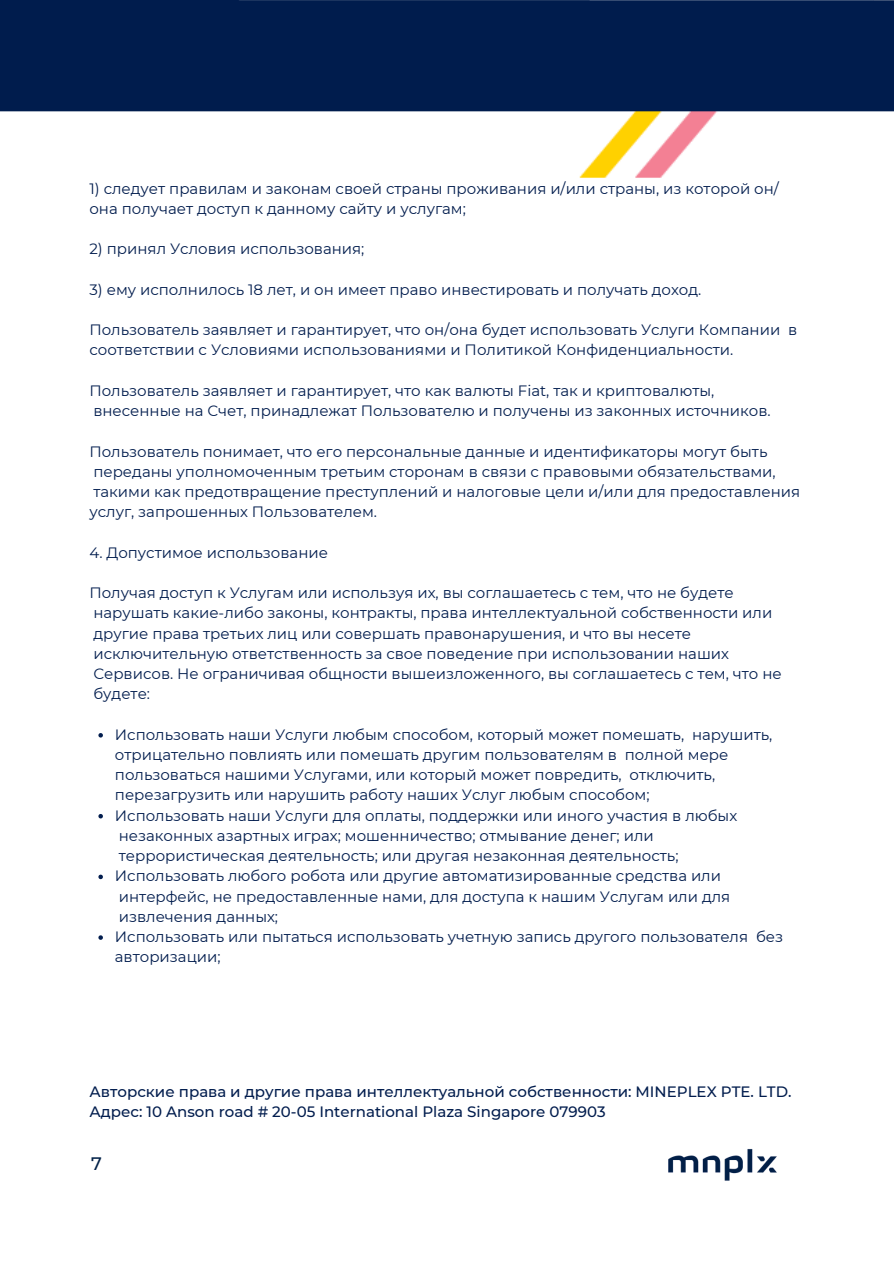
<style>
.page{position:relative;width:894px;height:1264px;background:#fff}
.page>*{position:absolute;margin:0;border:0;box-sizing:border-box;transform-origin:0 0}
.t1{font:500 18px "Montserrat";color:#022148}
.t2{font:15px/20.2px "Montserrat";color:#021d4e}
.t3{font:500 15px/20.2px "Montserrat";color:#021d4e}
</style>
<div class="page">
<img style="left:0;top:0;width:893px;height:940px">
<img style="left:668px;top:1149px;width:109px;height:32px">
<svg style="left:98px;top:733px;width:5px;height:4px"></svg>
<svg style="left:98px;top:814px;width:5px;height:4px"></svg>
<svg style="left:98px;top:874px;width:5px;height:5px"></svg>
<svg style="left:98px;top:935px;width:5px;height:4px"></svg>
<p class="t2" style="left:89px;top:178px;width:690px">1) следует правилам и законам своей страны проживания и/или страны, из которой он/ она получает доступ к данному сайту и услугам;</p>
<p class="t2" style="left:89px;top:239px;width:276px">2) принял Условия использования;</p>
<p class="t2" style="left:89px;top:279px;width:613px">3) ему исполнилось 18 лет, и он имеет право инвестировать и получать доход.</p>
<p class="t2" style="left:89px;top:320px;width:709px">Пользователь заявляет и гарантирует, что он/она будет использовать Услуги Компании в соответствии с Условиями использованиями и Политикой Конфиденциальности.</p>
<p class="t2" style="left:89px;top:380px;width:682px">Пользователь заявляет и гарантирует, что как валюты Fiat, так и криптовалюты, внесенные на Счет, принадлежат Пользователю и получены из законных источников.</p>
<p class="t2" style="left:89px;top:441px;width:712px">Пользователь понимает, что его персональные данные и идентификаторы могут быть переданы уполномоченным третьим сторонам в связи с правовыми обязательствами, такими как предотвращение преступлений и налоговые цели и/или для предоставления услуг, запрошенных Пользователем.</p>
<p class="t2" style="left:89px;top:542px;width:240px">4. Допустимое использование</p>
<p class="t2" style="left:89px;top:582px;width:693px">Получая доступ к Услугам или используя их, вы соглашаетесь с тем, что не будете нарушать какие-либо законы, контракты, права интеллектуальной собственности или другие права третьих лиц или совершать правонарушения, и что вы несете исключительную ответственность за свое поведение при использовании наших Сервисов. Не ограничивая общности вышеизложенного, вы соглашаетесь с тем, что не будете:</p>
<p class="t2" style="left:115px;top:724px;width:659px">Использовать наши Услуги любым способом, который может помешать, нарушить, отрицательно повлиять или помешать другим пользователям в полной мере пользоваться нашими Услугами, или который может повредить, отключить, перезагрузить или нарушить работу наших Услуг любым способом;</p>
<p class="t2" style="left:115px;top:805px;width:623px">Использовать наши Услуги для оплаты, поддержки или иного участия в любых незаконных азартных играх; мошенничество; отмывание денег; или террористическая деятельность; или другая незаконная деятельность;</p>
<p class="t2" style="left:115px;top:865px;width:616px">Использовать любого робота или другие автоматизированные средства или интерфейс, не предоставленные нами, для доступа к нашим Услугам или для извлечения данных;</p>
<p class="t2" style="left:115px;top:926px;width:669px">Использовать или пытаться использовать учетную запись другого пользователя без авторизации;</p>
<p class="t3" style="left:89px;top:1081px;width:703px">Авторские права и другие права интеллектуальной собственности: MINEPLEX PTE. LTD.<br>Адрес: 10 Anson road # 20-05 International Plaza Singapore 079903</p>
<p class="t1" style="left:91px;top:1152px;width:12px">7</p>
</div>
